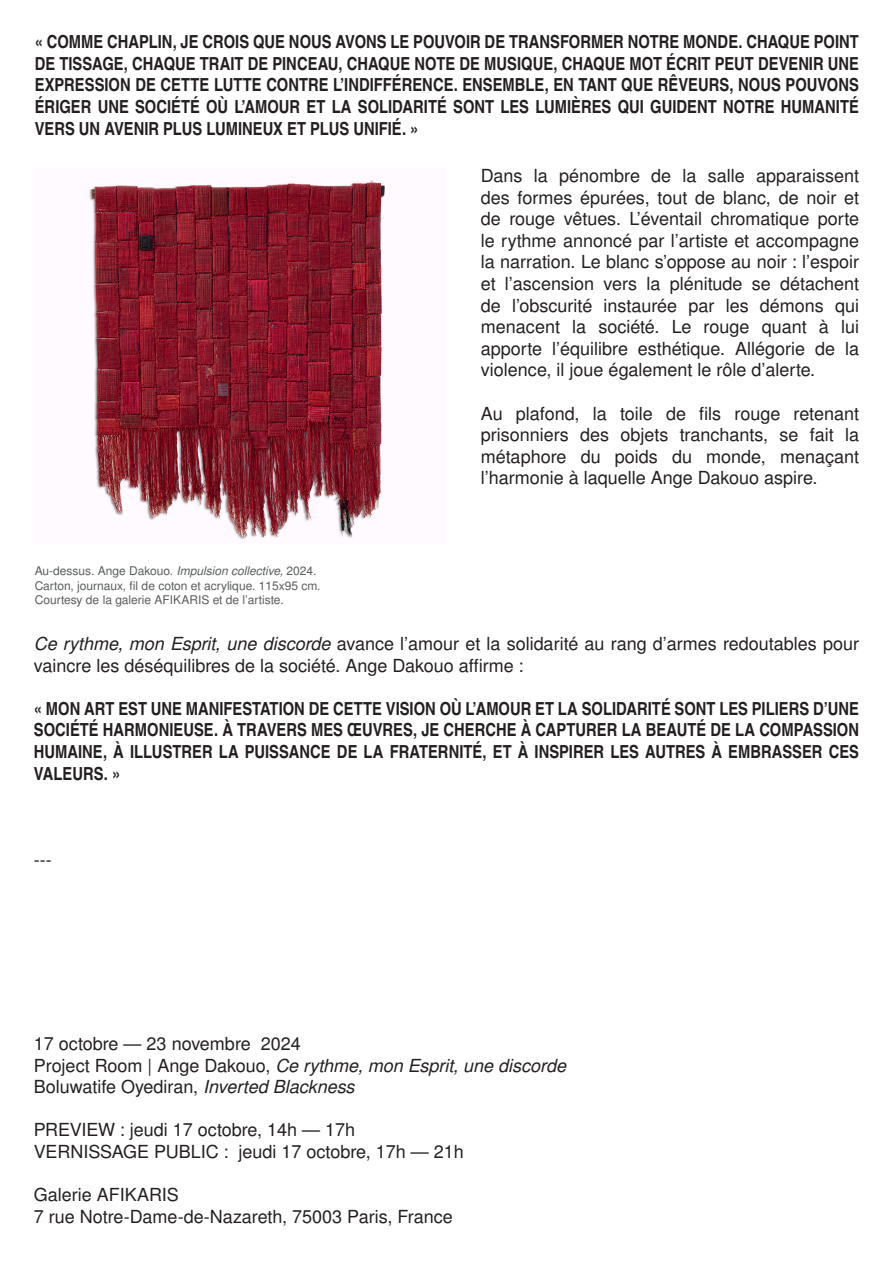
<style>
.page{position:relative;width:893px;height:1263px;background:#fff}
.page>*{position:absolute;margin:0;border:0;box-sizing:border-box;transform-origin:0 0}
.t1{font:18px/21.6px "Nimbus San L";color:#231f20;text-align:justify}
.t2{font:700 18px/21.6px "Nimbus San Con L";color:#231f20;text-align:justify}
.t3{font:italic 18px "Nimbus San L";color:#231f20}
.t4{font:12px "Nimbus San L";color:#585b5c}
.s1{font-style:italic}
.s2{font-style:normal}
</style>
<div class="page">
<img style="left:89px;top:180px;width:296px;height:360px">
<p class="t2" style="left:35px;top:32px;width:826px">« COMME CHAPLIN, JE CROIS QUE NOUS AVONS LE POUVOIR DE TRANSFORMER NOTRE MONDE. CHAQUE POINT DE TISSAGE, CHAQUE TRAIT DE PINCEAU, CHAQUE NOTE DE MUSIQUE, CHAQUE MOT ÉCRIT PEUT DEVENIR UNE EXPRESSION DE CETTE LUTTE CONTRE L’INDIFFÉRENCE. ENSEMBLE, EN TANT QUE RÊVEURS, NOUS POUVONS ÉRIGER UNE SOCIÉTÉ OÙ L’AMOUR ET LA SOLIDARITÉ SONT LES LUMIÈRES QUI GUIDENT NOTRE HUMANITÉ VERS UN AVENIR PLUS LUMINEUX ET PLUS UNIFIÉ. »</p>
<p class="t1" style="left:481px;top:165px;width:380px">Dans la pénombre de la salle apparaissent des formes épurées, tout de blanc, de noir et de rouge vêtues. L’éventail chromatique porte le rythme annoncé par l’artiste et accompagne la narration. Le blanc s’oppose au noir : l’espoir et l’ascension vers la plénitude se détachent de l’obscurité instaurée par les démons qui menacent la société. Le rouge quant à lui apporte l’équilibre esthétique. Allégorie de la violence, il joue également le rôle d’alerte.</p>
<p class="t1" style="left:481px;top:403px;width:380px">Au plafond, la toile de fils rouge retenant prisonniers des objets tranchants, se fait la métaphore du poids du monde, menaçant l’harmonie à laquelle Ange Dakouo aspire.</p>
<p class="t4" style="left:35px;top:564px;width:283px">Au-dessus. Ange Dakouo. <span class="s1">Impulsion collective,</span> 2024.</p>
<p class="t4" style="left:35px;top:578px;width:287px">Carton, journaux, fil de coton et acrylique. 115x95 cm.</p>
<p class="t4" style="left:35px;top:593px;width:250px">Courtesy de la galerie AFIKARIS et de l’artiste.</p>
<p class="t1" style="left:34px;top:633px;width:827px"><span class="s1">Ce rythme, mon Esprit, une discorde</span> avance l’amour et la solidarité au rang d’armes redoutables pour vaincre les déséquilibres de la société. Ange Dakouo affirme :</p>
<p class="t2" style="left:34px;top:698px;width:827px">« MON ART EST UNE MANIFESTATION DE CETTE VISION OÙ L’AMOUR ET LA SOLIDARITÉ SONT LES PILIERS D’UNE SOCIÉTÉ HARMONIEUSE. À TRAVERS MES ŒUVRES, JE CHERCHE À CAPTURER LA BEAUTÉ DE LA COMPASSION HUMAINE, À ILLUSTRER LA PUISSANCE DE LA FRATERNITÉ, ET À INSPIRER LES AUTRES À EMBRASSER CES VALEURS. »</p>
<p class="t1" style="left:34px;top:849px;width:19px">---</p>
<p class="t1" style="left:34px;top:1033px;width:268px">17 octobre — 23 novembre 2024</p>
<p class="t3" style="left:34px;top:1054px;width:534px"><span class="s2">Project Room | Ange Dakouo,</span> Ce rythme, mon Esprit, une discorde</p>
<p class="t1" style="left:34px;top:1076px;width:322px">Boluwatife Oyediran, <span class="s1">Inverted Blackness</span></p>
<p class="t1" style="left:34px;top:1120px;width:323px">PREVIEW : jeudi 17 octobre, 14h — 17h</p>
<p class="t1" style="left:34px;top:1141px;width:431px">VERNISSAGE PUBLIC : jeudi 17 octobre, 17h — 21h</p>
<p class="t1" style="left:34px;top:1184px;width:147px">Galerie AFIKARIS</p>
<p class="t1" style="left:34px;top:1206px;width:421px">7 rue Notre-Dame-de-Nazareth, 75003 Paris, France</p>
</div>
